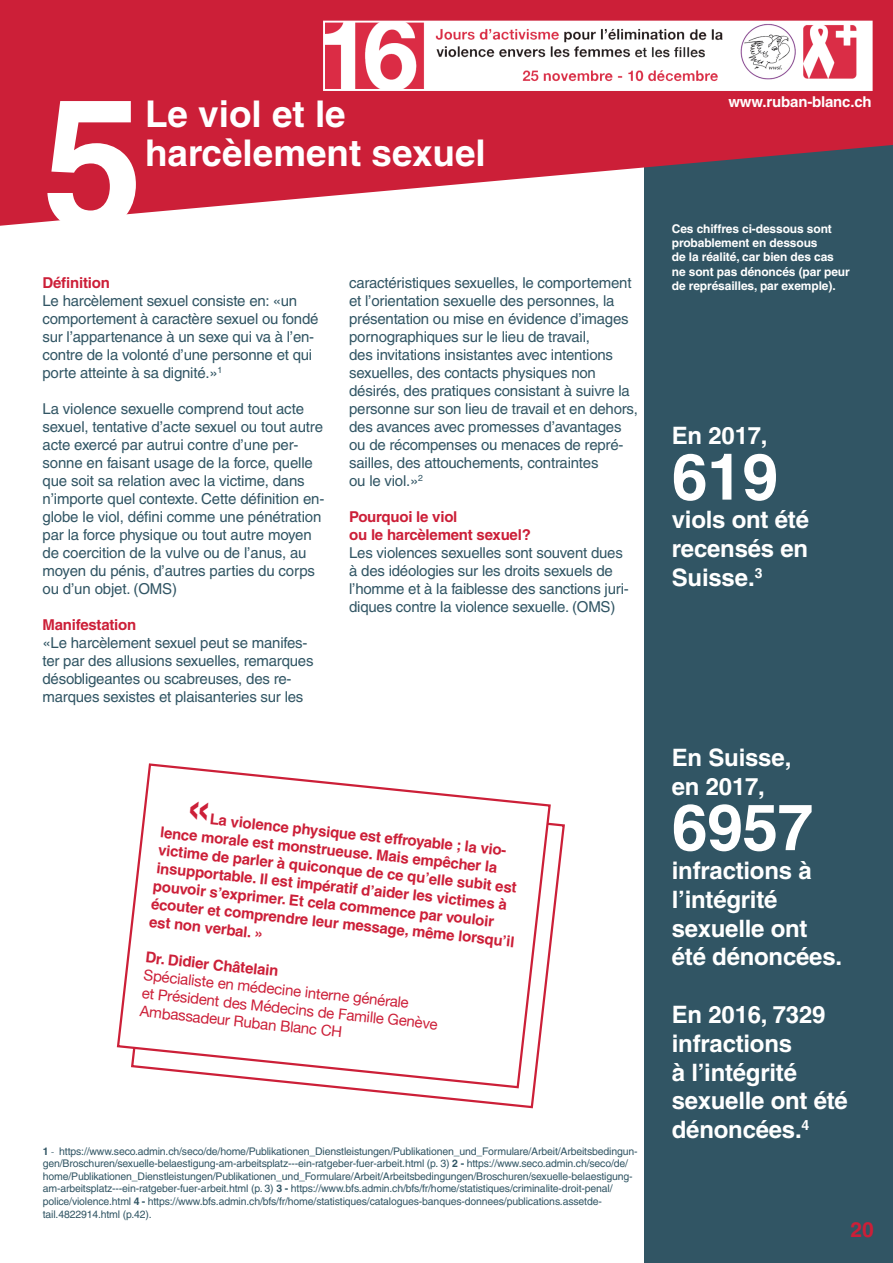
<style>
.page{position:relative;width:893px;height:1263px;background:#fff}
.page>*{position:absolute;margin:0;border:0;box-sizing:border-box;transform-origin:0 0}
.t1{font:700 180.9px "Helvetica";color:#fff}
.t2{font:700 64.5px "Helvetica";letter-spacing:-.01em;color:#fff}
.t3{font:700 36.9px/39px "Helvetica";color:#fff}
.t4{font:700 24px/28.8px "Helvetica";letter-spacing:-.01em;color:#fff}
.t5{font:700 21px "Helvetica";color:#cc1f38}
.t6{font:15px/18px "Helvetica";letter-spacing:-.015em;color:#315564}
.t7{font:700 15px/18px "Helvetica";letter-spacing:-.015em;color:#cc1f38}
.t8{font:15px/18px "Helvetica Neue";color:#cc1f38}
.t9{font:700 15px "Helvetica";letter-spacing:-.01em;color:#fff}
.t10{font:700 12px/14.4px "Helvetica";letter-spacing:-.01em;color:#fff}
.t11{font:10.5px/12.6px "Helvetica";letter-spacing:-.015em;color:#315564}
.s1{font-weight:700}
.s2{font-family:"Minion Pro"}
</style>
<div class="page">
<div style="left:645px;top:65px;width:248px;height:1198px;background:#315564"></div>
<svg style="left:0;top:0;width:893px;height:226px;fill:#cc1f38"></svg>
<img style="left:326px;top:24px;width:544px;height:64px">
<div style="left:323px;top:21px;width:550px;height:70px;border:2px solid #fff"></div>
<svg style="left:345px;top:823px;width:220px;height:286px"></svg>
<svg style="left:116px;top:763px;width:436px;height:326px"></svg>
<svg style="left:189px;top:801px;width:19px;height:20px"></svg>
<h1 class="t1" style="left:43px;top:53px;width:102px">5</h1>
<h3 class="t3" style="left:145px;top:94px;width:342px">Le viol et le harcèlement sexuel</h3>
<p class="t7" style="left:43px;top:273px;width:69px">Définition</p>
<p class="t6" style="left:43px;top:292px;width:277px">Le harcèlement sexuel consiste en: «un comportement à caractère sexuel ou fondé sur l’appartenance à un sexe qui va à l’en&shy;contre de la volonté d’une personne et qui porte atteinte à sa dignité.»<sup>1</sup></p>
<p class="t6" style="left:43px;top:400px;width:283px">La violence sexuelle comprend tout acte sexuel, tentative d’acte sexuel ou tout autre acte exercé par autrui contre d’une per&shy;sonne en faisant usage de la force, quelle que soit sa relation avec la victime, dans n’importe quel contexte. Cette définition en&shy;globe le viol, défini comme une pénétration par la force physique ou tout autre moyen de coercition de la vulve ou de l’anus, au moyen du pénis, d’autres parties du corps ou d’un objet. (OMS)</p>
<p class="t7" style="left:43px;top:615px;width:95px">Manifestation</p>
<p class="t6" style="left:43px;top:634px;width:273px">«Le harcèlement sexuel peut se manifes&shy;ter par des allusions sexuelles, remarques désobligeantes ou scabreuses, des re&shy;marques sexistes et plaisanteries sur les</p>
<p class="t6" style="left:349px;top:274px;width:290px">caractéristiques sexuelles, le comportement et l’orientation sexuelle des personnes, la présentation ou mise en évidence d’images pornographiques sur le lieu de travail,<br>des invitations insistantes avec intentions sexuelles, des contacts physiques non désirés, des pratiques consistant à suivre la personne sur son lieu de travail et en dehors, des avances avec promesses d’avantages ou de récompenses ou menaces de repré&shy;sailles, des attouchements, contraintes<br>ou le viol.»<sup>2</sup></p>
<p class="t7" style="left:349px;top:507px;width:183px">Pourquoi le viol<br>ou le harcèlement sexuel?</p>
<p class="t6" style="left:349px;top:544px;width:281px">Les violences sexuelles sont souvent dues à des idéologies sur les droits sexuels de l’homme et à la faiblesse des sanctions juri&shy;diques contre la violence sexuelle. (OMS)</p>
<p class="t7" style="left:162px;top:805px;width:367px;text-indent:50px;rotate:6deg">La violence physique est effroyable ; la vio&shy;lence morale est monstrueuse. Mais empêcher la victime de parler à quiconque de ce qu’elle subit est insupportable. Il est impératif d’aider les victimes à pouvoir s’exprimer. Et cela commence par vouloir écouter et comprendre leur message, même lorsqu’il est non verbal. »</p>
<p class="t7" style="left:147px;top:948px;width:135px;rotate:6deg">Dr. Didier Châtelain</p>
<p class="t8" style="left:145px;top:967px;width:299px;rotate:6deg">Spécialiste en médecine interne générale<br>et Président des Médecins de Famille Genève<br>Ambassadeur Ruban Blanc CH</p>
<p class="t11" style="left:43px;top:1144px;width:596px"><span class="s1">1</span> <span class="s2">-</span> https://www.seco.admin.ch/seco/de/home/Publikationen_Dienstleistungen/Publikationen_und_Formulare/Arbeit/Arbeitsbedingun&shy;gen/Broschuren/sexuelle-belaestigung-am-arbeitsplatz---ein-ratgeber-fuer-arbeit.html (p. 3) <span class="s1">2 -</span> https://www.seco.admin.ch/seco/de/ home/Publikationen_Dienstleistungen/Publikationen_und_Formulare/Arbeit/Arbeitsbedingungen/Broschuren/sexuelle-belaestigung&shy;am-arbeitsplatz---ein-ratgeber-fuer-arbeit.html (p. 3) <span class="s1">3 -</span> https://www.bfs.admin.ch/bfs/fr/home/statistiques/criminalite-droit-penal/ police/violence.html <span class="s1">4 -</span> https://www.bfs.admin.ch/bfs/fr/home/statistiques/catalogues-banques-donnees/publications.assetde&shy;tail.4822914.html (p.42).</p>
<p class="t9" style="left:728px;top:93px;width:145px">www.ruban-blanc.ch</p>
<p class="t10" style="left:672px;top:221px;width:179px">Ces chiffres ci-dessous sont probablement en dessous<br>de la réalité, car bien des cas ne sont pas dénoncés (par peur de représailles, par exemple).</p>
<h3 class="t4" style="left:672px;top:421px;width:97px">En 2017,</h3>
<h2 class="t2" style="left:672px;top:438px;width:108px">619</h2>
<h3 class="t4" style="left:672px;top:505px;width:139px;text-align:justify">viols ont été recensés en Suisse.<sup>3</sup></h3>
<h3 class="t4" style="left:672px;top:743px;width:121px">En Suisse, en 2017,</h3>
<h2 class="t2" style="left:672px;top:788px;width:143px">6957</h2>
<h3 class="t4" style="left:672px;top:856px;width:172px">infractions à l’intégrité sexuelle ont été dénoncées.</h3>
<h3 class="t4" style="left:672px;top:1000px;width:178px">En 2016, 7329 infractions<br>à l’intégrité sexuelle ont été dénoncées.<sup>4</sup></h3>
<h3 class="t5" style="left:850px;top:1216px;width:25px">20</h3>
</div>
